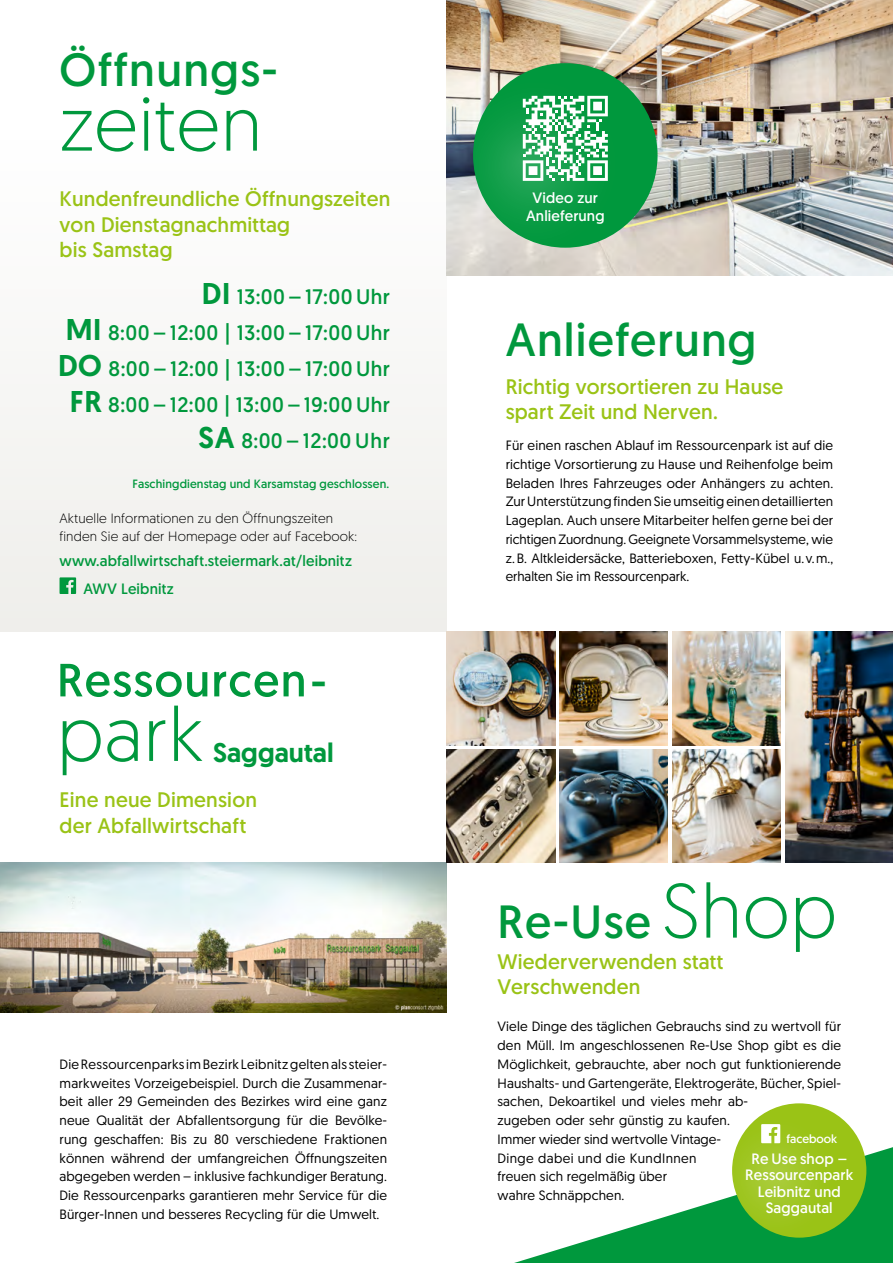
<style>
.page{position:relative;width:893px;height:1263px;background:#fff}
.page>*{position:absolute;margin:0;border:0;box-sizing:border-box;transform-origin:0 0}
.t1{font:300 76.5px "Geomanist";letter-spacing:.01em;color:#00983d}
.t2{font:46.5px "Geomanist";letter-spacing:.03em;color:#00983d}
.t3{font:500 27px "Geomanist";color:#00983d}
.t4{font:21px/25.5px "Geomanist";letter-spacing:.01em;color:#9ac316}
.t5{font:21px/36px "Geomanist";letter-spacing:.02em;color:#00983d;text-align:right}
.t6{font:15px/16.5px "Geomanist";letter-spacing:.01em;color:#fff;text-align:center}
.t7{font:15px/28.2px "Geomanist";letter-spacing:.01em;color:#00983d}
.t8{font:13.5px/18.8px "Geomanist";letter-spacing:.01em;color:#000;text-align:justify}
.t9{font:300 13.5px/18.8px "Geomanist";letter-spacing:.01em;color:#000}
.t10{font:12px "Geomanist";letter-spacing:.01em;color:#00983d}
.t11{font:12px "Geomanist";color:#fff}
.s1{font-weight:500;font-size:30px}
.s2{font-weight:300;font-size:76.5px}
</style>
<div class="page">
<img style="left:0;top:0;width:893px;height:1263px">
<h2 class="t2" style="left:60px;top:40px;width:220px">Öffnungs-</h2>
<h1 class="t1" style="left:60px;top:75px;width:204px">zeiten</h1>
<h3 class="t4" style="left:60px;top:186px;width:332px">Kundenfreundliche Öffnungszeiten von Dienstagnachmittag<br>bis Samstag</h3>
<h3 class="t5" style="left:58px;top:278px;width:333px"><span class="s1">DI</span> 13:00 – 17:00Uhr<br><span class="s1">MI</span> 8:00 – 12:00 | 13:00 – 17:00Uhr<br><span class="s1">DO</span> 8:00 – 12:00 | 13:00 – 17:00Uhr<br><span class="s1">FR</span> 8:00 – 12:00 | 13:00 – 19:00Uhr<br><span class="s1">SA</span> 8:00 – 12:00 Uhr</h3>
<p class="t10" style="left:133px;top:476px;width:258px">Faschingdienstag und Karsamstag geschlossen.</p>
<p class="t9" style="left:60px;top:508px;width:299px">Aktuelle Informationen zu den Öffnungszeiten finden Sie auf der Homepage oder auf Facebook:</p>
<p class="t7" style="left:83px;top:546px;width:270px;text-indent:-24px">www.abfallwirtschaft.steiermark.at/leibnitz<br>AWV Leibnitz</p>
<h2 class="t2" style="left:310px;top:652px;width:18px">-</h2>
<h3 class="t3" style="left:213px;top:734px;width:122px">Saggautal</h3>
<h3 class="t4" style="left:60px;top:787px;width:199px">Eine neue Dimension der Abfallwirtschaft</h3>
<p class="t8" style="left:60px;top:1054px;width:329px">Die Ressourcenparks im Bezirk Leibnitz gelten als steier&shy;markweites Vorzeigebeispiel. Durch die Zusammenar&shy;beit aller 29 Gemeinden des Bezirkes wird eine ganz neue Qualität der Abfallentsorgung für die Bevölke&shy;rung geschaffen: Bis zu 80 verschiedene Fraktionen können während der umfangreichen Öffnungszeiten abgegeben werden – inklusive fachkundiger Beratung.<br>Die Ressourcenparks garantieren mehr Service für die Bürger-Innen und besseres Recycling für die Umwelt.</p>
<p class="t6" style="left:526px;top:188px;width:80px;line-height:18px">Video zur<br>Anlieferung</p>
<h2 class="t2" style="left:506px;top:310px;width:252px">Anlieferung</h2>
<h3 class="t4" style="left:506px;top:373px;width:279px">Richtig vorsortieren zu Hause spart Zeit und Nerven.</h3>
<p class="t8" style="left:506px;top:435px;width:329px">Für einen raschen Ablauf im Ressourcenpark ist auf die richtige Vorsortierung zu Hause und Reihenfolge beim Beladen Ihres Fahrzeuges oder Anhängers zu achten.<br>Zur Unterstützung finden Sie umseitig einen detaillierten Lageplan. Auch unsere Mitarbeiter helfen gerne bei der richtigen Zuordnung. Geeignete Vorsammelsysteme, wie z. B. Altkleidersäcke, Batterieboxen, Fetty-Kübel u.v.m., erhalten Sie im Ressourcenpark.</p>
<h2 class="t2" style="left:497px;top:891px;width:341px">Re-Use <span class="s2">Shop</span></h2>
<h3 class="t4" style="left:497px;top:948px;width:227px">Wiederverwenden statt<br>Verschwenden</h3>
<p class="t8" style="left:497px;top:1017px;width:345px;text-align:left">Viele Dinge des täglichen Gebrauchs sind zu wertvoll für den Müll. Im angeschlossenen Re-Use Shop gibt es die Möglichkeit, gebrauchte, aber noch gut funktionierende Haushalts- und Gartengeräte, Elektrogeräte, Bücher, Spiel&shy;sachen, Dekoartikel und vieles mehr ab-<br>zugeben oder sehr günstig zu kaufen.<br>Immer wieder sind wertvolle Vintage-<br>Dinge dabei und die KundInnen<br>freuen sich regelmäßig über<br>wahre Schnäppchen.</p>
<p class="t11" style="left:786px;top:1131px;width:52px">facebook</p>
<p class="t6" style="left:745px;top:1150px;width:110px">Re Use shop –<br>Ressourcenpark<br>Leibnitz und<br>Saggautal</p>
</div>
